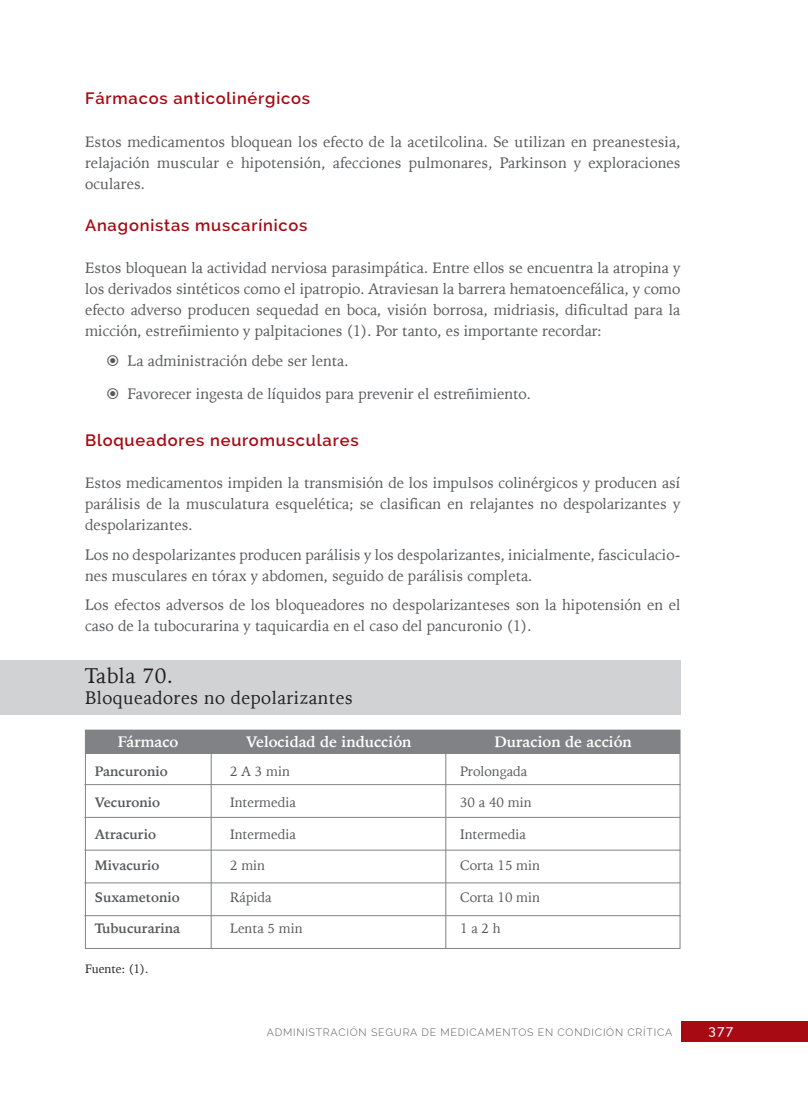
<style>
.page{position:relative;width:808px;height:1106px;background:#fff}
.page>*{position:absolute;margin:0;border:0;box-sizing:border-box;transform-origin:0 0}
.t1{font:21px "Iowan Old Style W01";letter-spacing:.025em;color:#231f20}
.t2{font:18px "Iowan Old Style W01";letter-spacing:.025em;color:#231f20}
.Título_3{font:600 16.5px "Raleway";letter-spacing:.05em;color:#a70a12}
.Cuerpo_de_texto{font:15px/21px "Iowan Old Style W01";color:#57585a;text-align:justify}
.Encabezados_tablas{font:700 15px "Iowan Old Style W01";color:#fff}
.Cuerpo_de_texto_tabl{font:13.5px "Iowan Old Style W01";color:#57585a}
.Cuerpo_de_texto_tabl-2{font:700 13.5px "Iowan Old Style W01";color:#57585a}
.t3{font:500 13.5px "Raleway";color:#fff}
.Fuente{font:12px "Iowan Old Style W01";color:#231f20}
.t4{font:300 10.5px "Raleway";letter-spacing:.075em;color:#57585a}
</style>
<div class="page">
<div style="left:681px;top:1020px;width:127px;height:21px;background:#a70a12"></div>
<div style="left:85px;top:730px;width:595px;height:23px;background:#808285"></div>
<div style="left:0;top:660px;width:680px;height:55px;background:#d1d2d4"></div>
<hr style="left:211px;top:735px;width:1px;height:213px;background:#808285">
<hr style="left:445px;top:735px;width:1px;height:213px;background:#808285">
<div style="left:85px;top:729px;width:595px;height:219px;border:1px solid #808285"></div>
<hr style="left:84px;top:784px;width:596px;height:1px;background:#808285">
<hr style="left:84px;top:817px;width:596px;height:1px;background:#808285">
<hr style="left:84px;top:849px;width:596px;height:1px;background:#808285">
<hr style="left:84px;top:882px;width:596px;height:1px;background:#808285">
<hr style="left:84px;top:915px;width:596px;height:1px;background:#808285">
<p class="Título_3" style="left:85px;top:89px;width:227px">Fármacos anticolinérgicos</p>
<p class="Cuerpo_de_texto" style="left:85px;top:131px;width:597px">Estos medicamentos bloquean los efecto de la acetilcolina. Se utilizan en preanestesia, relajación muscular e hipotensión, afecciones pulmonares, Parkinson y exploraciones oculares.</p>
<p class="Título_3" style="left:85px;top:216px;width:224px">Anagonistas muscarínicos</p>
<p class="Cuerpo_de_texto" style="left:85px;top:257px;width:597px">Estos bloquean la actividad nerviosa parasimpática. Entre ellos se encuentra la atropina y los derivados sintéticos como el ipatropio. Atraviesan la barrera hematoencefálica, y como efecto adverso producen sequedad en boca, visión borrosa, midriasis, dificultad para la micción, estreñimiento y palpitaciones (1). Por tanto, es importante recordar:</p>
<p class="Cuerpo_de_texto" style="left:128px;top:350px;width:223px">La administración debe ser lenta.</p>
<p class="Cuerpo_de_texto" style="left:128px;top:383px;width:405px">Favorecer ingesta de líquidos para prevenir el estreñimiento.</p>
<p class="Título_3" style="left:85px;top:431px;width:275px">Bloqueadores neuromusculares</p>
<p class="Cuerpo_de_texto" style="left:85px;top:472px;width:597px">Estos medicamentos impiden la transmisión de los impulsos colinérgicos y producen así parálisis de la musculatura esquelética; se clasifican en relajantes no despolarizantes y despolarizantes.</p>
<p class="Cuerpo_de_texto" style="left:85px;top:544px;width:597px">Los no despolarizantes producen parálisis y los despolarizantes, inicialmente, fasciculacio&shy;nes musculares en tórax y abdomen, seguido de parálisis completa.</p>
<p class="Cuerpo_de_texto" style="left:85px;top:594px;width:597px">Los efectos adversos de los bloqueadores no despolarizanteses son la hipotensión en el caso de la tubocurarina y taquicardia en el caso del pancuronio (1).</p>
<p class="t1" style="left:85px;top:662px;width:89px">Tabla 70.</p>
<p class="t2" style="left:85px;top:686px;width:269px">Bloqueadores no depolarizantes</p>
<p class="Encabezados_tablas" style="left:118px;top:732px;width:62px">Fármaco</p>
<p class="Encabezados_tablas" style="left:246px;top:732px;width:167px">Velocidad de inducción</p>
<p class="Encabezados_tablas" style="left:494px;top:732px;width:139px">Duracion de acción</p>
<p class="Cuerpo_de_texto_tabl-2" style="left:95px;top:762px;width:74px">Pancuronio</p>
<p class="Cuerpo_de_texto_tabl-2" style="left:95px;top:794px;width:67px">Vecuronio</p>
<p class="Cuerpo_de_texto_tabl-2" style="left:95px;top:825px;width:63px">Atracurio</p>
<p class="Cuerpo_de_texto_tabl-2" style="left:95px;top:857px;width:66px">Mivacurio</p>
<p class="Cuerpo_de_texto_tabl-2" style="left:95px;top:888px;width:86px">Suxametonio</p>
<p class="Cuerpo_de_texto_tabl-2" style="left:95px;top:920px;width:87px">Tubucurarina</p>
<p class="Cuerpo_de_texto_tabl" style="left:460px;top:762px;width:69px">Prolongada</p>
<p class="Cuerpo_de_texto_tabl" style="left:460px;top:794px;width:73px">30 a 40 min</p>
<p class="Cuerpo_de_texto_tabl" style="left:460px;top:825px;width:67px">Intermedia</p>
<p class="Cuerpo_de_texto_tabl" style="left:460px;top:857px;width:81px">Corta 15 min</p>
<p class="Cuerpo_de_texto_tabl" style="left:460px;top:888px;width:81px">Corta 10 min</p>
<p class="Cuerpo_de_texto_tabl" style="left:460px;top:920px;width:42px">1 a 2 h</p>
<p class="Cuerpo_de_texto_tabl" style="left:230px;top:762px;width:61px">2 A 3 min</p>
<p class="Cuerpo_de_texto_tabl" style="left:230px;top:794px;width:67px">Intermedia</p>
<p class="Cuerpo_de_texto_tabl" style="left:230px;top:825px;width:67px">Intermedia</p>
<p class="Cuerpo_de_texto_tabl" style="left:230px;top:857px;width:37px">2 min</p>
<p class="Cuerpo_de_texto_tabl" style="left:230px;top:888px;width:43px">Rápida</p>
<p class="Cuerpo_de_texto_tabl" style="left:230px;top:920px;width:74px">Lenta 5 min</p>
<p class="Fuente" style="left:85px;top:961px;width:65px">Fuente: (1).</p>
<p class="t4" style="left:267px;top:1026px;width:407px">ADMINISTRACIÓN SEGURA DE MEDICAMENTOS EN CONDICIÓN CRÍTICA</p>
<p class="t3" style="left:708px;top:1022px;width:27px">377</p>
</div>
